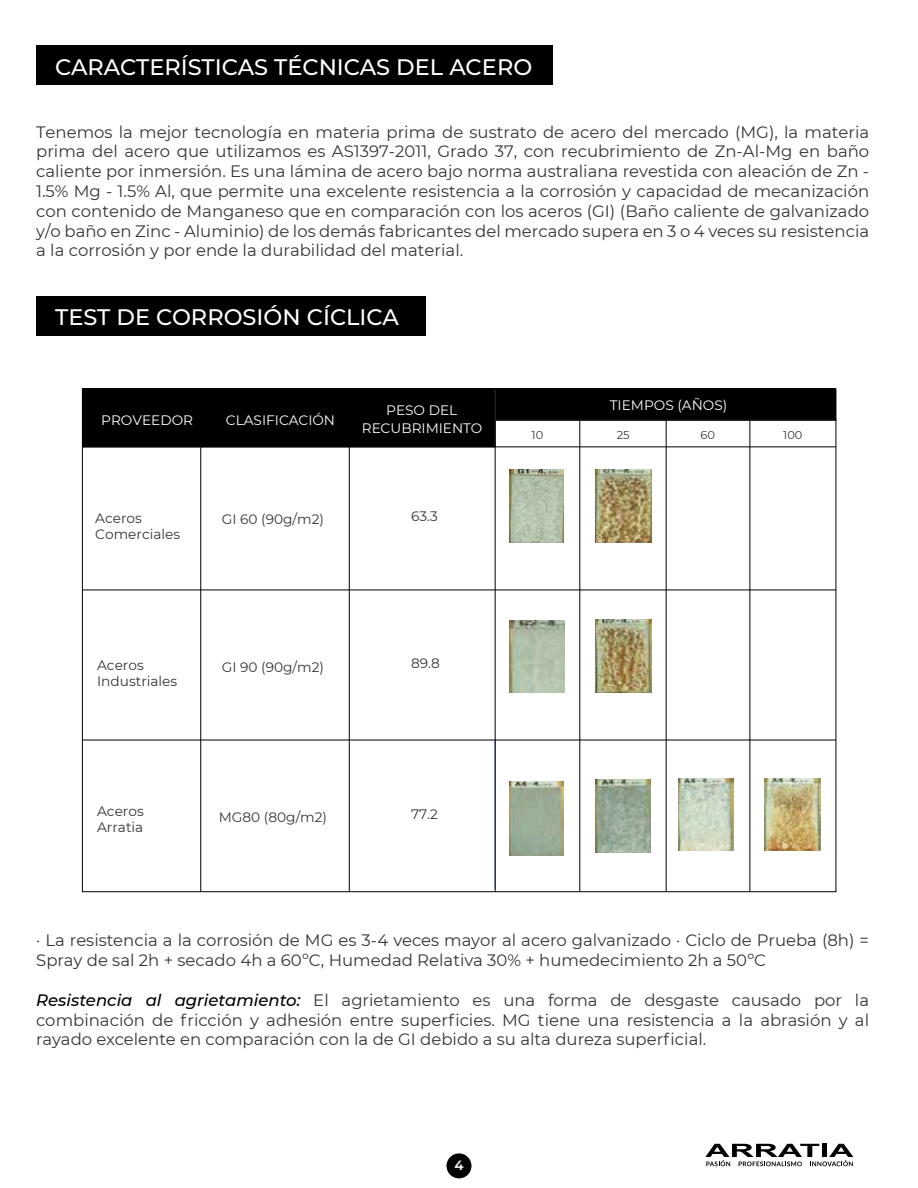
<style>
.page{position:relative;width:918px;height:1188px;background:#fff}
.page>*{position:absolute;margin:0;border:0;box-sizing:border-box;transform-origin:0 0}
.t1{font:500 22.5px "Montserrat";color:#fff}
.t2{font:16.5px/19.8px "Montserrat";color:#333637;text-align:justify}
.t3{font:13.65px/16.5px "Montserrat";color:#333637}
.t4{font:13.65px/18.3px "Montserrat";color:#fff;text-align:center}
.t5{font:600 13.5px "Montserrat";color:#fff}
.t6{font:11.4px "Montserrat";color:#333637}
.s1{font-weight:500;font-style:italic;color:#000}
</style>
<div class="page">
<div style="left:447px;top:1153px;width:24px;height:25px;background:#000;border-radius:50%"></div>
<svg style="left:705px;top:1144px;width:148px;height:22px"></svg>
<div style="left:36px;top:296px;width:389px;height:40px;background:#000"></div>
<div style="left:495px;top:388px;width:341px;height:32px;background:#000"></div>
<div style="left:82px;top:388px;width:413px;height:59px;background:#000"></div>
<img style="left:509px;top:782px;width:55px;height:73px">
<hr style="left:494px;top:389px;width:2px;height:57px;background:#231f20">
<hr style="left:579px;top:421px;width:1px;height:471px;background:#000">
<hr style="left:666px;top:420px;width:1px;height:472px;background:#000">
<hr style="left:750px;top:420px;width:1px;height:472px;background:#000">
<svg style="left:84px;top:447px;width:412px;height:443px"></svg>
<hr style="left:495px;top:740px;width:1px;height:149px;background:#11294c">
<hr style="left:82px;top:740px;width:754px;height:1px;background:#000">
<hr style="left:495px;top:419px;width:341px;height:2px;background:#231f20">
<img style="left:509px;top:470px;width:55px;height:72px">
<img style="left:596px;top:470px;width:55px;height:72px">
<img style="left:509px;top:620px;width:56px;height:73px">
<img style="left:596px;top:620px;width:55px;height:72px">
<img style="left:596px;top:780px;width:55px;height:72px">
<img style="left:679px;top:778px;width:54px;height:73px">
<img style="left:765px;top:778px;width:55px;height:73px">
<hr style="left:200px;top:389px;width:1px;height:503px;background:#000">
<hr style="left:82px;top:590px;width:754px;height:1px;background:#000">
<hr style="left:82px;top:446px;width:754px;height:1px;background:#000">
<div style="left:36px;top:45px;width:517px;height:40px;background:#000"></div>
<h1 class="t1" style="left:55px;top:51px;width:479px">CARACTERÍSTICAS TÉCNICAS DEL ACERO</h1>
<p class="t2" style="left:36px;top:121px;width:835px">Tenemos la mejor tecnología en materia prima de sustrato de acero del mercado (MG), la materia prima del acero que utilizamos es AS1397-2011, Grado 37, con recubrimiento de Zn-Al-Mg en baño caliente por inmersión. Es una lámina de acero bajo norma australiana revestida con aleación de Zn - 1.5% Mg - 1.5% Al, que permite una excelente resistencia a la corrosión y capacidad de mecanización con contenido de Manganeso que en comparación con los aceros (GI) (Baño caliente de galvanizado y/o baño en Zinc - Aluminio) de los demás fabricantes del mercado supera en 3 o 4 veces su resistencia a la corrosión y por ende la durabilidad del material.</p>
<h1 class="t1" style="left:55px;top:302px;width:345px">TEST DE CORROSIÓN CÍCLICA</h1>
<p class="t4" style="left:101px;top:410px;width:93px">PROVEEDOR</p>
<p class="t4" style="left:226px;top:410px;width:111px">CLASIFICACIÓN</p>
<p class="t4" style="left:362px;top:401px;width:122px">PESO DEL<br>RECUBRIMIENTO</p>
<p class="t3" style="left:95px;top:509px;width:86px">Aceros<br>Comerciales</p>
<p class="t3" style="left:222px;top:511px;width:104px">GI 60 (90g/m2)</p>
<p class="t3" style="left:411px;top:508px;width:28px">63.3</p>
<p class="t3" style="left:97px;top:656px;width:82px">Aceros<br>Industriales</p>
<p class="t3" style="left:222px;top:658px;width:104px">GI 90 (90g/m2)</p>
<p class="t3" style="left:411px;top:655px;width:30px">89.8</p>
<p class="t3" style="left:97px;top:802px;width:48px">Aceros<br>Arratia</p>
<p class="t3" style="left:219px;top:809px;width:110px">MG80 (80g/m2)</p>
<p class="t3" style="left:411px;top:805px;width:28px">77.2</p>
<p class="t4" style="left:610px;top:395px;width:119px">TIEMPOS (AÑOS)</p>
<p class="t6" style="left:532px;top:427px;width:13px">10</p>
<p class="t6" style="left:617px;top:427px;width:14px">25</p>
<p class="t6" style="left:701px;top:427px;width:16px">60</p>
<p class="t6" style="left:783px;top:427px;width:21px">100</p>
<p class="t2" style="left:36px;top:930px;width:834px">· La resistencia a la corrosión de MG es 3-4 veces mayor al acero galvanizado · Ciclo de Prueba (8h) =<br>Spray de sal 2h + secado 4h a 60ºC, Humedad Relativa 30% + humedecimiento 2h a 50ºC</p>
<p class="t2" style="left:36px;top:989px;width:834px"><span class="s1">Resistencia al agrietamiento:</span> El agrietamiento es una forma de desgaste causado por la combinación de fricción y adhesión entre superficies. MG tiene una resistencia a la abrasión y al rayado excelente en comparación con la de GI debido a su alta dureza superficial.</p>
<p class="t5" style="left:454px;top:1156px;width:11px">4</p>
</div>
